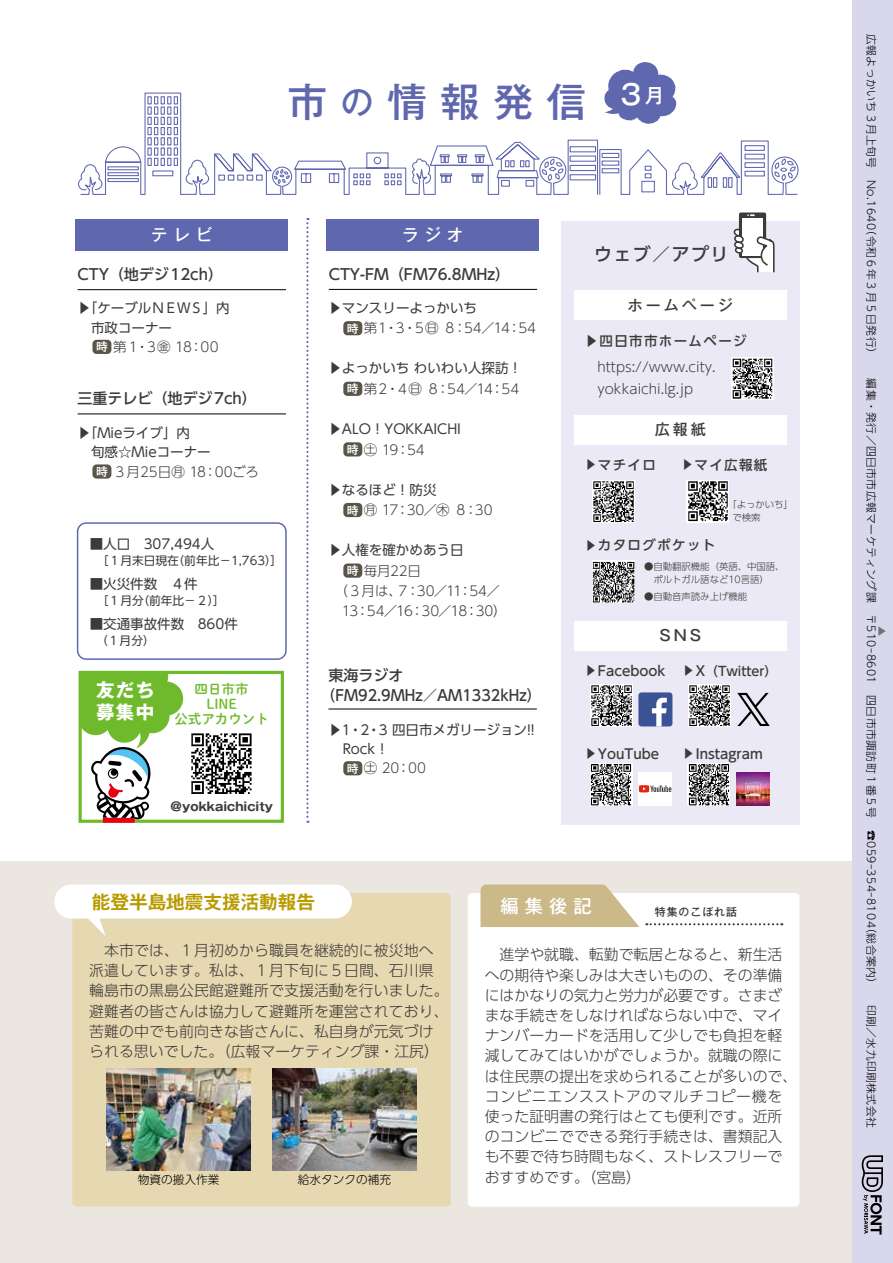
<style>
.page{position:relative;width:893px;height:1263px;background:#fff}
.page>*{position:absolute;margin:0;border:0;box-sizing:border-box;transform-origin:0 0}
.t1{font:500 39.75px "Gothic MB101 Pr 5";color:#5f67ae}
.t2{font:700 18.6px "Gothic MB101 Pr 5 De";color:#b99b00}
.t3{font:700 18.45px/22px "Gothic MB101 Pr 5";letter-spacing:.075em;color:#fff}
.t4{font:500 18.3px "Gothic MB101 Pr 5";color:#fff}
.t5{font:500 18px "UD Shin Go Pro";letter-spacing:.075em;color:#3e3a39}
.t6{font:500 16.5px "Gothic MB101 Pr 5";letter-spacing:.35em;color:#fff}
.t7{font:500 15px/20.2px "UD Shin Go Pro";color:#3e3a39}
.t8{font:500 15px "Gothic MB101 Pr 5";letter-spacing:.2em;color:#3e3a39}
.t9{font:300 14.85px/20.2px "UD Shin Go Pro";color:#3e3a39}
.t10{font:300 13.5px/20.5px "UD Shin Go Pro";color:#3e3a39}
.t11{font:13.5px/20.5px "UD Shin Go Pro";color:#3e3a39}
.t12{font:500 13.5px "UD Shin Go Pro";letter-spacing:.1em;color:#3e3a39}
.t13{font:500 13.5px "UD Shin Go Pro";color:#3e3a39}
.t14{font:300 13.5px "UD Shin Go Pro";letter-spacing:-.04em;color:#3e3a39}
.t15{font:13.5px/14.9px "Shuei M Go Std B";color:#6fba2c;text-align:center}
.t16{font:500 12.9px "UD Shin Go Pro";color:#3e3a39}
.t17{font:700 12px "Gothic MB101 Pr 5";color:#3e3a39}
.t18{font:11.7px "UD Shin Go Pro";color:#3e3a39}
.t19{font:300 11.7px "UD Shin Go Pr 6 N";color:#000}
.t20{font:500 10.95px "Gothic MB101 Pr 5";letter-spacing:.09em;color:#3e3a39}
.t21{font:300 10.8px "UD Shin Go Pro";letter-spacing:.035em;color:#000}
.t22{font:500 10.35px "UD Reimin Pro";color:#727171;scale:1.14 1}
.t23{font:300 9.3px/12.8px "UD Shin Go Pro";color:#3e3a39}
.s1{font-size:33.45px}
.s2{font-weight:400}
.s3{font-family:"Gothic MB101 Pr 5";font-weight:500;font-size:11.85px;color:#fff}
.s4{font-weight:300}
.s5{font-size:12px}
.s6{font-size:13.5px}
</style>
<div class="page">
<div style="left:0;top:861px;width:893px;height:402px;background:#ebe7e0"></div>
<div style="left:853px;top:0;width:40px;height:1263px;background:#d8d7ec"></div>
<div style="left:561px;top:221px;width:238px;height:604px;background:#eae9f5"></div>
<svg style="left:78px;top:92px;width:721px;height:103px"></svg>
<svg style="left:185px;top:159px;width:31px;height:36px"></svg>
<svg style="left:862px;top:1155px;width:21px;height:79px"></svg>
<svg style="left:604px;top:62px;width:73px;height:62px"></svg>
<div style="left:75px;top:219px;width:213px;height:32px;background:#5f67ae"></div>
<svg style="left:306px;top:218px;width:2px;height:605px"></svg>
<div style="left:77px;top:522px;width:210px;height:138px;border:1px solid #5f67ae;border-radius:9px"></div>
<div style="left:79px;top:671px;width:205px;height:152px;border:3px solid #6fba2c"></div>
<img style="left:191px;top:733px;width:61px;height:61px">
<svg style="left:80px;top:672px;width:103px;height:151px"></svg>
<div style="left:343px;top:761px;width:19px;height:14px;background:#595649;border-radius:4px"></div>
<hr style="left:328px;top:709px;width:209px;height:1px;background:#000">
<div style="left:326px;top:219px;width:213px;height:32px;background:#5f67ae"></div>
<hr style="left:329px;top:289px;width:208px;height:1px;background:#000">
<div style="left:343px;top:321px;width:19px;height:14px;background:#595649;border-radius:4px"></div>
<div style="left:343px;top:382px;width:19px;height:14px;background:#595649;border-radius:4px"></div>
<div style="left:343px;top:442px;width:19px;height:14px;background:#595649;border-radius:4px"></div>
<div style="left:343px;top:503px;width:19px;height:14px;background:#595649;border-radius:4px"></div>
<div style="left:343px;top:563px;width:19px;height:15px;background:#595649;border-radius:4px"></div>
<hr style="left:78px;top:414px;width:208px;height:1px;background:#000">
<div style="left:92px;top:464px;width:19px;height:15px;background:#595649;border-radius:4px"></div>
<hr style="left:78px;top:289px;width:208px;height:1px;background:#000">
<div style="left:92px;top:340px;width:19px;height:14px;background:#595649;border-radius:4px"></div>
<div style="left:574px;top:290px;width:213px;height:30px;background:#fff"></div>
<img style="left:731px;top:357px;width:43px;height:43px">
<div style="left:574px;top:415px;width:213px;height:29px;background:#fff"></div>
<img style="left:592px;top:480px;width:43px;height:43px">
<img style="left:687px;top:480px;width:42px;height:42px">
<img style="left:592px;top:561px;width:43px;height:42px">
<div style="left:574px;top:621px;width:213px;height:30px;background:#fff"></div>
<img style="left:590px;top:684px;width:43px;height:42px">
<img style="left:688px;top:684px;width:42px;height:42px">
<img style="left:590px;top:763px;width:42px;height:42px">
<img style="left:688px;top:763px;width:42px;height:42px">
<div style="left:739px;top:212px;width:27px;height:46px;background:#3e3a39;border-radius:2px"></div>
<svg style="left:747px;top:214px;width:8px;height:2px"></svg>
<div style="left:742px;top:218px;width:21px;height:37px;background:#fff"></div>
<svg style="left:733px;top:228px;width:42px;height:45px"></svg>
<div style="left:638px;top:692px;width:34px;height:34px;background:#395394;border-radius:3px"></div>
<svg style="left:652px;top:698px;width:15px;height:28px"></svg>
<svg style="left:737px;top:693px;width:33px;height:33px"></svg>
<div style="left:638px;top:772px;width:34px;height:33px;background:#fff"></div>
<svg style="left:639px;top:785px;width:32px;height:7px"></svg>
<img style="left:736px;top:772px;width:34px;height:33px">
<div style="left:468px;top:893px;width:331px;height:313px;background:#fff;border-radius:4px"></div>
<svg style="left:480px;top:884px;width:159px;height:43px;background:#d0c096"></svg>
<svg style="left:646px;top:923px;width:136px;height:2px"></svg>
<div style="left:72px;top:893px;width:379px;height:313px;background:#e6d8b1;border-radius:4px"></div>
<div style="left:54px;top:884px;width:298px;height:34px;background:#fff;border-radius:17px"></div>
<img style="left:106px;top:1068px;width:145px;height:102px">
<img style="left:272px;top:1068px;width:145px;height:102px">
<svg style="left:83px;top:918px;width:23px;height:18px"></svg>
<h1 class="t1" style="left:288px;top:69px;width:378px">市 <span class="s1">の</span> 情 報 発 信 <sup>３</sup><sup>月</sup></h1>
<p class="t6" style="left:151px;top:221px;width:63px">テレビ</p>
<p class="t6" style="left:402px;top:221px;width:63px">ラジオ</p>
<p class="t7" style="left:329px;top:264px;width:183px">CTY-FM（FM76.8MHz）</p>
<p class="t10" style="left:347px;top:297px;width:191px;text-indent:-18px"><span class="s2">▶マンスリーよっかいち<br></span><span class="s3">時</span>第１・３・５㊐ ８：54／14：54</p>
<p class="t10" style="left:328px;top:357px;width:195px;text-align:right"><span class="s2">▶よっかいち わいわい人探訪！</span><span class="s3">時</span>第２・４㊐ ８：54／14：54</p>
<p class="t11" style="left:347px;top:418px;width:116px;text-indent:-18px">▶ALO！YOKKAICHI<span class="s3">時</span><span class="s4">㊏ 19：54</span></p>
<p class="t10" style="left:347px;top:479px;width:147px;text-indent:-18px"><span class="s2">▶なるほど！防災<br></span><span class="s3">時</span>㊊ 17：30／㊍ ８：30</p>
<p class="t11" style="left:328px;top:539px;width:136px">▶人権を確かめあう日</p>
<p class="t10" style="left:347px;top:560px;width:75px"><span class="s3">時</span>毎月22日</p>
<p class="t10" style="left:328px;top:580px;width:173px">　（３月は、７：30／11：54／</p>
<p class="t14" style="left:328px;top:600px;width:180px">　13：54／16：30／18：30）</p>
<p class="t5" style="left:594px;top:240px;width:136px">ウェブ／アプリ</p>
<p class="t7" style="left:78px;top:264px;width:147px">CTY（地デジ12ch）</p>
<p class="t11" style="left:78px;top:298px;width:154px;line-height:19.2px">▶「ケーブルＮＥＷＳ」内　市政コーナー</p>
<p class="t10" style="left:96px;top:336px;width:124px"><span class="s3">時</span>第１・３㊎ 18：00</p>
<p class="t12" style="left:585px;top:330px;width:163px">▶四日市市ホームページ</p>
<p class="t8" style="left:628px;top:292px;width:106px">ホームページ</p>
<p class="t10" style="left:597px;top:356px;width:120px;line-height:21.3px">https://www.city. yokkaichi.lg.jp</p>
<p class="t8" style="left:655px;top:417px;width:52px">広報紙</p>
<p class="t12" style="left:585px;top:453px;width:73px"><span class="s5">▶</span>マチイロ</p>
<p class="t12" style="left:681px;top:453px;width:88px"><span class="s5">▶</span>マイ広報紙</p>
<p class="t23" style="left:732px;top:498px;width:62px;text-indent:-5px">「よっかいち」で検索</p>
<p class="t12" style="left:585px;top:534px;width:132px"><span class="s5">▶</span>カタログポケット</p>
<p class="t23" style="left:653px;top:560px;width:133px;text-indent:-9px">●自動翻訳機能（英語、中国語、ポルトガル語など10言語）</p>
<p class="t23" style="left:644px;top:590px;width:105px">●自動音声読み上げ機能</p>
<p class="t8" style="left:659px;top:623px;width:43px">SNS</p>
<p class="t13" style="left:585px;top:660px;width:82px"><span class="s5">▶</span>Facebook</p>
<p class="t16" style="left:683px;top:660px;width:96px"><span class="s5">▶</span><span class="s6">X</span>（Twitter）</p>
<p class="t7" style="left:78px;top:388px;width:181px">三重テレビ（地デジ7ch）</p>
<p class="t11" style="left:78px;top:422px;width:114px">▶「Mieライブ」内</p>
<p class="t11" style="left:78px;top:441px;width:135px">　旬感☆Mieコーナー</p>
<p class="t10" style="left:96px;top:461px;width:164px"><span class="s3">時</span>３月25日㊊ 18：00ごろ</p>
<p class="t11" style="left:90px;top:533px;width:126px">■人口　307,494人</p>
<p class="t18" style="left:97px;top:551px;width:187px">［１月末日現在（前年比−1,763）］</p>
<p class="t11" style="left:90px;top:573px;width:109px">■火災件数　４件</p>
<p class="t18" style="left:97px;top:591px;width:129px">［１月分（前年比−２）］</p>
<p class="t11" style="left:90px;top:613px;width:150px">■交通事故件数　860件</p>
<p class="t18" style="left:96px;top:631px;width:60px">（１月分）</p>
<p class="t15" style="left:174px;top:681px;width:96px">四日市市<br>LINE<br>公式アカウント</p>
<p class="t7" style="left:321px;top:664px;width:222px;text-indent:8px">東海ラジオ<br>（FM92.9MHz／AM1332kHz）</p>
<p class="t3" style="left:96px;top:677px;width:60px">友だち募集中</p>
<p class="t11" style="left:328px;top:719px;width:208px">▶1・2・3 四日市メガリージョン!!</p>
<p class="t11" style="left:328px;top:738px;width:62px">　Rock！</p>
<p class="t10" style="left:347px;top:757px;width:81px"><span class="s3">時</span>㊏ 20：00</p>
<p class="t13" style="left:585px;top:743px;width:76px"><span class="s5">▶</span>YouTube</p>
<p class="t13" style="left:683px;top:743px;width:82px"><span class="s5">▶</span>Instagram</p>
<p class="t17" style="left:170px;top:796px;width:104px">＠yokkaichicity</p>
<p class="t2" style="left:92px;top:886px;width:225px">能登半島地震支援活動報告</p>
<p class="t9" style="left:89px;top:940px;width:361px">　本市では、１月初めから職員を継続的に被災地へ派遣しています。私は、１月下旬に５日間、石川県輪島市の黒島公民館避難所で支援活動を行いました。避難者の皆さんは協力して避難所を運営されており、苦難の中でも前向きな皆さんに、私自身が元気づけられる思いでした。（広報マーケティング課・江尻）</p>
<p class="t19" style="left:138px;top:1170px;width:83px">物資の搬入作業</p>
<p class="t19" style="left:298px;top:1170px;width:95px">給水タンクの補充</p>
<p class="t4" style="left:500px;top:891px;width:93px">編集後記</p>
<p class="t20" style="left:655px;top:903px;width:84px">特集のこぼれ話</p>
<p class="t9" style="left:485px;top:944px;width:314px">　進学や就職、転勤で転居となると、新生活への期待や楽しみは大きいものの、その準備にはかなりの気力と労力が必要です。さまざまな手続きをしなければならない中で、マイナンバーカードを活用して少しでも負担を軽減してみてはいかがでしょうか。就職の際には住民票の提出を求められることが多いので、コンビニエンスストアのマルチコピー機を使った証明書の発行はとても便利です。近所のコンビニでできる発行手続きは、書類記入も不要で待ち時間もなく、ストレスフリーでおすすめです。（宮島）</p>
<p class="t21" style="left:880px;top:34px;width:326px;rotate:90deg">広報よっかいち３月上旬号　No.1640（令和６年３月５日発行）</p>
<p class="t21" style="left:880px;top:378px;width:751px;rotate:90deg">編集・発行／四日市市広報マーケティング課　〒510-8601　四日市市諏訪町１番５号　☎059-354-8104（総合案内）　 印刷／水九印刷株式会社</p>
<p class="t22" style="left:876px;top:622px;width:12px">▶</p>
</div>
